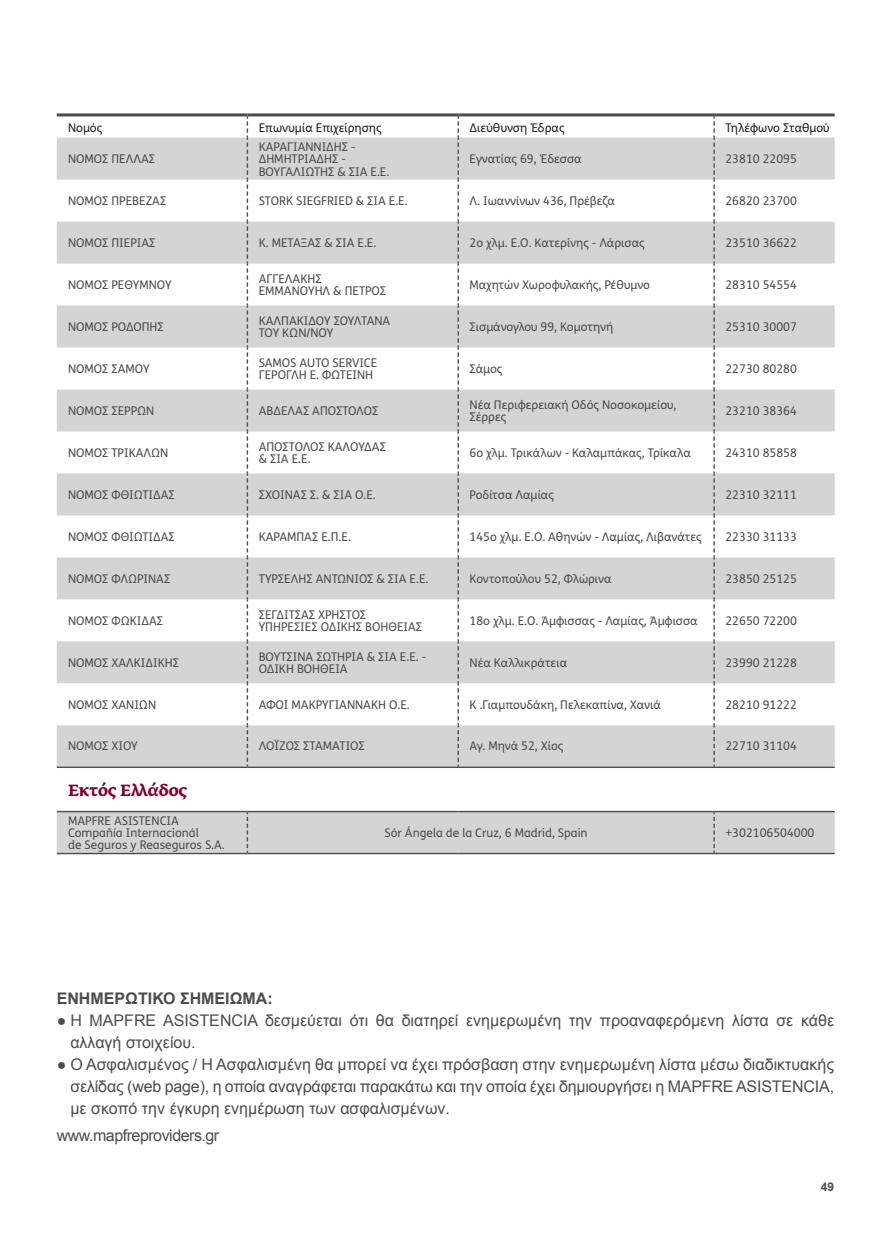
<style>
.page{position:relative;width:891px;height:1248px;background:#fff}
.page>*{position:absolute;margin:0;border:0;box-sizing:border-box;transform-origin:0 0}
.t1{font:16px/21.8px "Arial";color:#4e4b4c}
.t2{font:16px "Arial";letter-spacing:-.03em;color:#4e4b4c}
.t3{font:700 16px "Arial";color:#4e4b4c}
.t4{font:700 16px "Fedra Serif A Pro";color:#81002a}
.t5{font:12px/12.4px "FS Me Pro";color:#4e4b4c}
.t6{font:12px "FS Me Pro";color:#241f1f}
.t7{font:700 12px "Arial";color:#4e4b4c}
</style>
<div class="page">
<svg style="left:57px;top:138px;width:777px;height:628px;fill:#d5d4d5"></svg>
<hr style="left:57px;top:113px;width:190px;height:3px;background:#4e4b4c">
<hr style="left:247px;top:113px;width:211px;height:3px;background:#4e4b4c">
<hr style="left:458px;top:113px;width:255px;height:3px;background:#4e4b4c">
<hr style="left:713px;top:113px;width:121px;height:3px;background:#4e4b4c">
<hr style="left:57px;top:852px;width:190px;height:2px;background:#4e4b4c">
<hr style="left:247px;top:852px;width:211px;height:2px;background:#4e4b4c">
<hr style="left:458px;top:852px;width:255px;height:2px;background:#4e4b4c">
<hr style="left:713px;top:852px;width:121px;height:2px;background:#4e4b4c">
<svg style="left:246px;top:116px;width:2px;height:650px"></svg>
<svg style="left:457px;top:116px;width:1px;height:650px"></svg>
<svg style="left:713px;top:116px;width:1px;height:650px"></svg>
<div style="left:57px;top:812px;width:777px;height:41px;background:#d5d4d5"></div>
<hr style="left:57px;top:810px;width:190px;height:2px;background:#4e4b4c">
<hr style="left:247px;top:810px;width:211px;height:2px;background:#4e4b4c">
<hr style="left:458px;top:810px;width:255px;height:2px;background:#4e4b4c">
<hr style="left:713px;top:810px;width:121px;height:2px;background:#4e4b4c">
<hr style="left:57px;top:766px;width:190px;height:2px;background:#4e4b4c">
<hr style="left:247px;top:766px;width:211px;height:2px;background:#4e4b4c">
<hr style="left:458px;top:766px;width:255px;height:2px;background:#4e4b4c">
<hr style="left:713px;top:766px;width:121px;height:2px;background:#4e4b4c">
<p class="t6" style="left:68px;top:119px;width:36px">Νομός</p>
<p class="t6" style="left:258px;top:119px;width:124px">Eπωνυμία Επιχείρησης</p>
<p class="t6" style="left:469px;top:119px;width:96px">Διεύθυνση Έδρας</p>
<p class="t6" style="left:725px;top:119px;width:106px">Τηλέφωνο Σταθμού</p>
<p class="t5" style="left:68px;top:152px;width:89px">ΝΟΜΟΣ ΠΕΛΛΑΣ</p>
<p class="t5" style="left:258px;top:140px;width:132px">ΚΑΡΑΓΙΑΝΝΙΔΗΣ -<br>ΔΗΜΗΤΡΙΑΔΗΣ -<br>ΒΟΥΓΑΛΙΩΤΗΣ &amp; ΣΙΑ Ε.Ε.</p>
<p class="t5" style="left:469px;top:152px;width:113px">Εγνατίας 69, Έδεσσα</p>
<p class="t5" style="left:725px;top:152px;width:73px">23810 22095</p>
<p class="t5" style="left:68px;top:194px;width:59px">ΝΟΜΟΣ ΠΡΕΒΕΖ</p>
<p class="t5" style="left:152px;top:194px;width:16px">ΑΣ</p>
<p class="t5" style="left:258px;top:194px;width:150px">STORK SIEGFRIED &amp; ΣΙΑ Ε.Ε.</p>
<p class="t5" style="left:469px;top:194px;width:147px">Λ. Ιωαννίνων 436, Πρέβεζα</p>
<p class="t5" style="left:725px;top:194px;width:73px">26820 23700</p>
<p class="t5" style="left:68px;top:236px;width:58px">ΝΟΜΟΣ ΠΙΕΡΙ</p>
<p class="t5" style="left:141px;top:236px;width:16px">ΑΣ</p>
<p class="t5" style="left:258px;top:236px;width:119px">Κ. ΜΕΤΑΞΑΣ &amp; ΣΙΑ Ε.Ε.</p>
<p class="t5" style="left:469px;top:236px;width:177px">2o χλμ. Ε.Ο. Κατερίνης - Λάρισας</p>
<p class="t5" style="left:725px;top:236px;width:73px">23510 36622</p>
<p class="t5" style="left:68px;top:278px;width:105px">ΝΟΜΟΣ ΡΕΘΥΜΝΟΥ</p>
<p class="t5" style="left:258px;top:272px;width:129px">ΑΓΓΕΛΑΚΗΣ<br>ΕΜΜΑΝΟΥΗΛ &amp; ΠΕΤΡΟΣ</p>
<p class="t5" style="left:469px;top:278px;width:182px">Μαχητών Χωροφυλακής, Ρέθυμνο</p>
<p class="t5" style="left:725px;top:278px;width:73px">28310 54554</p>
<p class="t5" style="left:68px;top:320px;width:97px">ΝΟΜΟΣ ΡΟΔΟΠΗΣ</p>
<p class="t5" style="left:258px;top:314px;width:133px">ΚΑΛΠΑΚΙ ΔΟΥ ΣΟΥΛΤΑΝΑ<br>ΤΟΥ ΚΩΝ/ΝΟΥ</p>
<p class="t5" style="left:469px;top:320px;width:145px">Σισμάνογλου 99, Κομοτηνή</p>
<p class="t5" style="left:725px;top:320px;width:73px">25310 30007</p>
<p class="t5" style="left:68px;top:362px;width:83px">ΝΟΜΟΣ ΣΑΜΟΥ</p>
<p class="t5" style="left:258px;top:356px;width:120px">SAMOS AUTO SERVICE<br>Γερογλή</p>
<p class="t5" style="left:309px;top:368px;width:22px">Ε. Φωτ</p>
<p class="t5" style="left:346px;top:368px;width:20px">εινή</p>
<p class="t5" style="left:469px;top:362px;width:34px">Σάμος</p>
<p class="t5" style="left:725px;top:362px;width:73px">22730 80280</p>
<p class="t5" style="left:68px;top:404px;width:88px">ΝΟΜΟΣ ΣΕΡΡΩΝ</p>
<p class="t5" style="left:258px;top:404px;width:121px">ΑΒΔΕΛΑΣ ΑΠΟΣΤΟΛΟΣ</p>
<p class="t5" style="left:469px;top:398px;width:208px">Νέα Περιφερειακή Οδός Νοσοκομείου,<br>Σέρρες</p>
<p class="t5" style="left:725px;top:404px;width:73px">23210 38364</p>
<p class="t5" style="left:68px;top:446px;width:102px">ΝΟΜΟΣ ΤΡΙΚΑΛΩΝ</p>
<p class="t5" style="left:258px;top:440px;width:129px">ΑΠΟΣΤΟΛΟΣ ΚΑΛΟΥΔΑΣ &amp; ΣΙΑ Ε.Ε.</p>
<p class="t5" style="left:469px;top:446px;width:222px">6ο χλμ. Τρικάλων - Καλαμπάκας, Τρίκαλα</p>
<p class="t5" style="left:725px;top:446px;width:73px">24310 85858</p>
<p class="t5" style="left:68px;top:488px;width:108px">ΝΟΜΟΣ ΦΘΙΩΤΙΔΑΣ</p>
<p class="t5" style="left:258px;top:488px;width:119px">ΣΧΟΙΝΑΣ Σ. &amp; ΣΙΑ Ο.Ε.</p>
<p class="t5" style="left:469px;top:488px;width:86px">Ροδίτσα Λαμίας</p>
<p class="t5" style="left:725px;top:488px;width:73px">22310 32111</p>
<p class="t5" style="left:68px;top:530px;width:108px">ΝΟΜΟΣ ΦΘΙΩΤΙΔΑΣ</p>
<p class="t5" style="left:258px;top:530px;width:94px">ΚΑΡΑΜΠΑΣ Ε.Π.Ε.</p>
<p class="t5" style="left:469px;top:530px;width:233px">145ο χλμ. Ε.Ο. Αθηνών - Λαμίας, Λιβανάτες</p>
<p class="t5" style="left:725px;top:530px;width:73px">22330 31133</p>
<p class="t5" style="left:68px;top:572px;width:104px">ΝΟΜΟΣ ΦΛΩΡΙ ΝΑΣ</p>
<p class="t5" style="left:258px;top:572px;width:171px">ΤΥΡΣΕΛΗΣ ΑΝΤΩΝΙΟΣ &amp; ΣΙΑ Ε.Ε.</p>
<p class="t5" style="left:469px;top:572px;width:143px">Κοντοπούλου 52, Φλώρινα</p>
<p class="t5" style="left:725px;top:572px;width:73px">23850 25125</p>
<p class="t5" style="left:68px;top:614px;width:96px">ΝΟΜΟΣ ΦΩΚΙΔΑΣ</p>
<p class="t5" style="left:258px;top:608px;width:165px">ΣΕΓΔΙΤΣΑΣ ΧΡΗΣΤΟΣ<br>ΥΠΗΡΕΣΙΕΣ ΟΔΙΚΗΣ ΒΟΗΘΕΙΑΣ</p>
<p class="t5" style="left:469px;top:614px;width:229px">18ο χλμ. Ε.Ο. Άμφισσας - Λαμίας, Άμφισσα</p>
<p class="t5" style="left:725px;top:614px;width:73px">22650 72200</p>
<p class="t5" style="left:68px;top:656px;width:112px">ΝΟΜΟΣ ΧΑΛΚΙΔΙΚΗΣ</p>
<p class="t5" style="left:258px;top:650px;width:169px">ΒΟΥΤΣΙΝΑ ΣΩΤΗΡΙΑ &amp; ΣΙΑ Ε.Ε. -<br>ΟΔΙΚΗ ΒΟΗΘΕΙΑ</p>
<p class="t5" style="left:469px;top:656px;width:99px">Νέα Καλλικράτεια</p>
<p class="t5" style="left:725px;top:656px;width:73px">23990 21228</p>
<p class="t5" style="left:68px;top:698px;width:89px">ΝΟΜΟΣ ΧΑΝΙΩΝ</p>
<p class="t5" style="left:258px;top:698px;width:152px">ΑΦΟΙ ΜΑΚΡΥΓΙΑΝΝΑΚΗ Ο.Ε.</p>
<p class="t5" style="left:469px;top:698px;width:193px">Κ .Γιαμπουδάκη, Πελεκαπίνα, Χανιά</p>
<p class="t5" style="left:725px;top:698px;width:73px">28210 91222</p>
<p class="t5" style="left:68px;top:739px;width:71px">ΝΟΜΟΣ ΧΙΟΥ</p>
<p class="t5" style="left:258px;top:739px;width:107px">ΛΟΪΖΟΣ ΣΤΑΜΑΤΙΟΣ</p>
<p class="t5" style="left:469px;top:739px;width:95px">Αγ. Μηνά 52, Χίος</p>
<p class="t5" style="left:725px;top:739px;width:73px">22710 31104</p>
<h1 class="t4" style="left:68px;top:780px;width:120px">Εκτός Ελλάδος</h1>
<p class="t5" style="left:68px;top:814px;width:158px">MAPFRE ASISTENCIA<br>Compañía Internacionál<br>de Seguros y Reaseguros S.A.</p>
<p class="t5" style="left:384px;top:826px;width:204px">Sór Ángela de la Cruz, 6 Madrid, Spain</p>
<p class="t5" style="left:725px;top:826px;width:90px">+302106504000</p>
<h1 class="t3" style="left:57px;top:987px;width:92px">ΕΝΗΜΕΡΩΤΙΚΟ</h1>
<h1 class="t3" style="left:180px;top:987px;width:94px">ΣΗΜΕΙΩΜΑ:</h1>
<h1 class="t1" style="left:70px;top:1009px;width:765px;text-indent:-14px">● Η MAPFRE ASISTENCIA δεσμεύεται ότι θα διατηρεί ενημερωμένη την προαναφερόμενη λίστα σε κάθε αλλαγή στοιχείου.</h1>
<p class="t1" style="left:70px;top:1053px;width:765px;text-align:justify;text-indent:-14px">● Ο Ασφαλισμένος / Η Ασφαλισμένη θα μπορεί να έχει πρόσβαση στην ενημερωμένη λίστα μέσω διαδικτυακής σελίδας (web page), η οποία αναγράφεται παρακάτω και την οποία έχει δημιουργήσει η MAPFRE ASISTENCIA, με σκοπό την έγκυρη ενημέρωση των ασφαλισμένων.</p>
<h1 class="t2" style="left:57px;top:1125px;width:164px">www.mapfreproviders.gr</h1>
<p class="t7" style="left:820px;top:1178px;width:15px">49</p>
</div>
